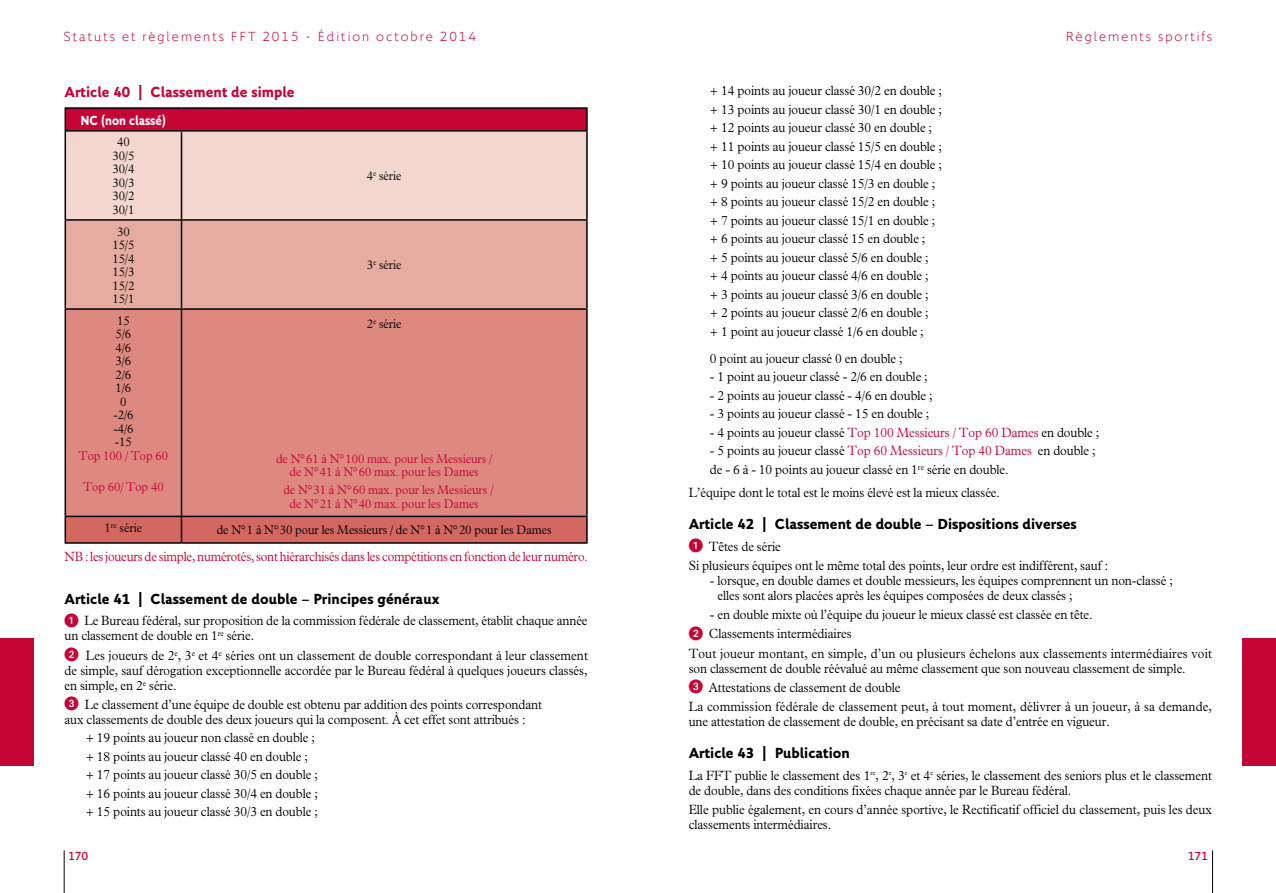
<style>
.page{position:relative;width:1276px;height:893px;background:#fff}
.page>*{position:absolute;margin:0;border:0;box-sizing:border-box;transform-origin:0 0}
.t1{font:700 15px "RG Text";color:#000}
.t2{font:700 15px "RG Text";color:#c50436}
.t3{font:300 13.5px/18.5px "Plantin";letter-spacing:-.005em;color:#000;scale:.92 1}
.t4{font:300 13.5px "Plantin";letter-spacing:-.02em;color:#c50436;scale:.92 1}
.t5{font:300 13.5px "RG Text";letter-spacing:.15em;color:#c50436}
.t6{font:700 13.5px "RG Text";letter-spacing:-.005em;color:#fff;scale:.92 1}
.t7{font:300 12.75px/13.5px "Plantin";letter-spacing:-.005em;color:#000;text-align:center;scale:.92 1}
.t8{font:300 12.75px/13.5px "Plantin";letter-spacing:-.005em;color:#c50436;text-align:center;scale:.92 1}
.t9{font:12px "RG Text";color:#c50436}
.s1{font-family:"European Pi One";font-weight:400;font-size:14.25px;color:#c50436}
.s2{color:#c50436}
</style>
<div class="page">
<hr style="left:64px;top:850px;width:1px;height:43px;background:#000">
<hr style="left:1212px;top:850px;width:1px;height:43px;background:#000">
<div style="left:1242px;top:638px;width:34px;height:127px;background:#c50436"></div>
<div style="left:0;top:638px;width:34px;height:127px;background:#c50436"></div>
<div style="left:65px;top:108px;width:522px;height:23px;background:#c50436"></div>
<div style="left:66px;top:132px;width:520px;height:87px;background:#f3d6cf"></div>
<div style="left:66px;top:221px;width:520px;height:87px;background:#e7aca1"></div>
<div style="left:66px;top:310px;width:520px;height:206px;background:#de8980"></div>
<hr style="left:65px;top:107px;width:116px;height:2px;background:#000">
<svg style="left:65px;top:109px;width:1px;height:21px"></svg>
<hr style="left:181px;top:107px;width:407px;height:2px;background:#000">
<hr style="left:586px;top:109px;width:2px;height:21px;background:#000">
<hr style="left:65px;top:130px;width:116px;height:2px;background:#000">
<hr style="left:65px;top:132px;width:1px;height:87px;background:#000">
<hr style="left:181px;top:130px;width:407px;height:2px;background:#000">
<hr style="left:181px;top:132px;width:1px;height:87px;background:#000">
<hr style="left:586px;top:132px;width:2px;height:87px;background:#000">
<hr style="left:65px;top:219px;width:116px;height:2px;background:#000">
<hr style="left:65px;top:221px;width:1px;height:87px;background:#000">
<hr style="left:181px;top:219px;width:407px;height:2px;background:#000">
<hr style="left:181px;top:221px;width:1px;height:87px;background:#000">
<hr style="left:586px;top:221px;width:2px;height:87px;background:#000">
<hr style="left:65px;top:308px;width:116px;height:2px;background:#000">
<hr style="left:65px;top:310px;width:1px;height:206px;background:#000">
<hr style="left:181px;top:308px;width:407px;height:2px;background:#000">
<hr style="left:181px;top:310px;width:1px;height:206px;background:#000">
<hr style="left:586px;top:310px;width:2px;height:206px;background:#000">
<hr style="left:181px;top:516px;width:407px;height:1px;background:#000">
<svg style="left:65px;top:516px;width:521px;height:26px;background:#ca615c"></svg>
<hr style="left:586px;top:517px;width:2px;height:25px;background:#000">
<hr style="left:65px;top:542px;width:116px;height:2px;background:#000">
<hr style="left:181px;top:542px;width:407px;height:2px;background:#000">
<p class="t5" style="left:64px;top:29px;width:414px">Statuts et règlements FFT 2015 - Édition octobre 2014</p>
<p class="t2" style="left:65px;top:83px;width:232px">Article 40 | Classement de simple</p>
<p class="t6" style="left:80px;top:112px;width:94px">NC (non classé)</p>
<p class="t7" style="left:112px;top:135px;width:25px">40<br>30/5<br>30/4<br>30/3<br>30/2<br>30/1</p>
<p class="t7" style="left:112px;top:225px;width:25px">30<br>15/5<br>15/4<br>15/3<br>15/2<br>15/1</p>
<p class="t7" style="left:367px;top:169px;width:39px">4<sup>e</sup> série</p>
<p class="t7" style="left:367px;top:258px;width:39px">3<sup>e</sup> série</p>
<p class="t7" style="left:113px;top:314px;width:23px">15<br>5/6<br>4/6<br>3/6<br>2/6<br>1/6<br>0 -2/6 -4/6 -15</p>
<p class="t8" style="left:79px;top:449px;width:99px">Top 100 / Top 60</p>
<p class="t8" style="left:83px;top:480px;width:89px">Top 60/ Top 40</p>
<p class="t7" style="left:367px;top:317px;width:39px">2<sup>e</sup> série</p>
<p class="t8" style="left:276px;top:452px;width:237px">de N°61 à N°100 max. pour les Messieurs / de N°41 à N°60 max. pour les Dames</p>
<p class="t8" style="left:289px;top:483px;width:223px;text-align:left;text-indent:-6px">de N°31 à N°60 max. pour les Messieurs / de N°21 à N°40 max. pour les Dames</p>
<p class="t7" style="left:105px;top:521px;width:42px">1<sup>re</sup> série</p>
<p class="t7" style="left:217px;top:523px;width:365px">de N°1 à N°30 pour les Messieurs / de N°1 à N°20 pour les Dames</p>
<p class="t4" style="left:65px;top:549px;width:570px">NB : les joueurs de simple, numérotés, sont hiérarchisés dans les compétitions en fonction de leur numéro.</p>
<p class="t1" style="left:65px;top:590px;width:376px">Article 41 | Classement de double – Principes généraux</p>
<p class="t3" style="left:65px;top:613px;width:570px;line-height:15px"><span class="s1">1</span> Le Bureau fédéral, sur proposition de la commission fédérale de classement, établit chaque année un classement de double en 1<sup>re</sup> série.</p>
<p class="t3" style="left:65px;top:648px;width:570px;line-height:15px;text-align:justify"><span class="s1">2</span> Les joueurs de 2<sup>e</sup>, 3<sup>e</sup> et 4<sup>e</sup> séries ont un classement de double correspondant à leur classement de simple, sauf dérogation exceptionnelle accordée par le Bureau fédéral à quelques joueurs classés, en simple, en 2<sup>e</sup> série.</p>
<p class="t3" style="left:65px;top:697px;width:520px;line-height:15px"><span class="s1">3</span> Le classement d’une équipe de double est obtenu par addition des points correspondant aux classements de double des deux joueurs qui la composent. À cet effet sont attribués :</p>
<p class="t3" style="left:86px;top:729px;width:253px">+ 19 points au joueur non classé en double ; + 18 points au joueur classé 40 en double ; + 17 points au joueur classé 30/5 en double ; + 16 points au joueur classé 30/4 en double ; + 15 points au joueur classé 30/3 en double ;</p>
<p class="t5" style="left:1066px;top:29px;width:148px">Règlements sportifs</p>
<p class="t3" style="left:710px;top:82px;width:253px">+ 14 points au joueur classé 30/2 en double ; + 13 points au joueur classé 30/1 en double ; + 12 points au joueur classé 30 en double ; + 11 points au joueur classé 15/5 en double ; + 10 points au joueur classé 15/4 en double ; + 9 points au joueur classé 15/3 en double ; + 8 points au joueur classé 15/2 en double ; + 7 points au joueur classé 15/1 en double ; + 6 points au joueur classé 15 en double ;<br>+ 5 points au joueur classé 5/6 en double ;<br>+ 4 points au joueur classé 4/6 en double ;<br>+ 3 points au joueur classé 3/6 en double ;<br>+ 2 points au joueur classé 2/6 en double ;<br>+ 1 point au joueur classé 1/6 en double ;</p>
<p class="t3" style="left:710px;top:349px;width:211px">0 point au joueur classé 0 en double ;</p>
<p class="t3" style="left:710px;top:368px;width:238px">- 1 point au joueur classé - 2/6 en double ;</p>
<p class="t3" style="left:710px;top:386px;width:243px">- 2 points au joueur classé - 4/6 en double ;</p>
<p class="t3" style="left:710px;top:405px;width:240px">- 3 points au joueur classé - 15 en double ;</p>
<p class="t3" style="left:710px;top:423px;width:424px">- 4 points au joueur classé <span class="s2">Top 100 Messieurs / Top 60 Dames</span> en double ;</p>
<p class="t3" style="left:710px;top:442px;width:420px">- 5 points au joueur classé <span class="s2">Top 60 Messieurs / Top 40 Dames</span> en double ; de - 6 à - 10 points au joueur classé en 1<sup>re</sup> série en double.</p>
<p class="t3" style="left:689px;top:484px;width:340px">L’équipe dont le total est le moins élevé est la mieux classée.</p>
<p class="t1" style="left:689px;top:515px;width:390px">Article 42 | Classement de double – Dispositions diverses</p>
<p class="t3" style="left:689px;top:537px;width:457px;line-height:19.2px"><span class="s1">1</span> Têtes de série<br>Si plusieurs équipes ont le même total des points, leur ordre est indifférent, sauf :</p>
<p class="t3" style="left:717px;top:573px;width:496px;line-height:15px;text-indent:-8px">- lorsque, en double dames et double messieurs, les équipes comprennent un non-classé ; elles sont alors placées après les équipes composées de deux classés ;</p>
<p class="t3" style="left:689px;top:605px;width:570px;line-height:19.2px;text-indent:21px">- en double mixte où l’équipe du joueur le mieux classé est classée en tête.<br><span class="s1">2</span> Classements intermédiaires<br>Tout joueur montant, en simple, d’un ou plusieurs échelons aux classements intermédiaires voit</p>
<p class="t3" style="left:689px;top:659px;width:570px;line-height:19.2px">son classement de double réévalué au même classement que son nouveau classement de simple.<br><span class="s1">3</span> Attestations de classement de double<br>La commission fédérale de classement peut, à tout moment, délivrer à un joueur, à sa demande,</p>
<p class="t3" style="left:689px;top:712px;width:459px">une attestation de classement de double, en précisant sa date d’entrée en vigueur.</p>
<p class="t1" style="left:689px;top:744px;width:163px">Article 43 | Publication</p>
<p class="t3" style="left:689px;top:768px;width:570px;line-height:15px">La FFT publie le classement des 1<sup>re</sup>, 2<sup>e</sup>, 3<sup>e</sup> et 4<sup>e</sup> séries, le classement des seniors plus et le classement de double, dans des conditions fixées chaque année par le Bureau fédéral.</p>
<p class="t3" style="left:689px;top:802px;width:570px;line-height:15px">Elle publie également, en cours d’année sportive, le Rectificatif officiel du classement, puis les deux classements intermédiaires.</p>
<p class="t9" style="left:68px;top:849px;width:22px">170</p>
<p class="t9" style="left:1187px;top:849px;width:22px">171</p>
</div>
